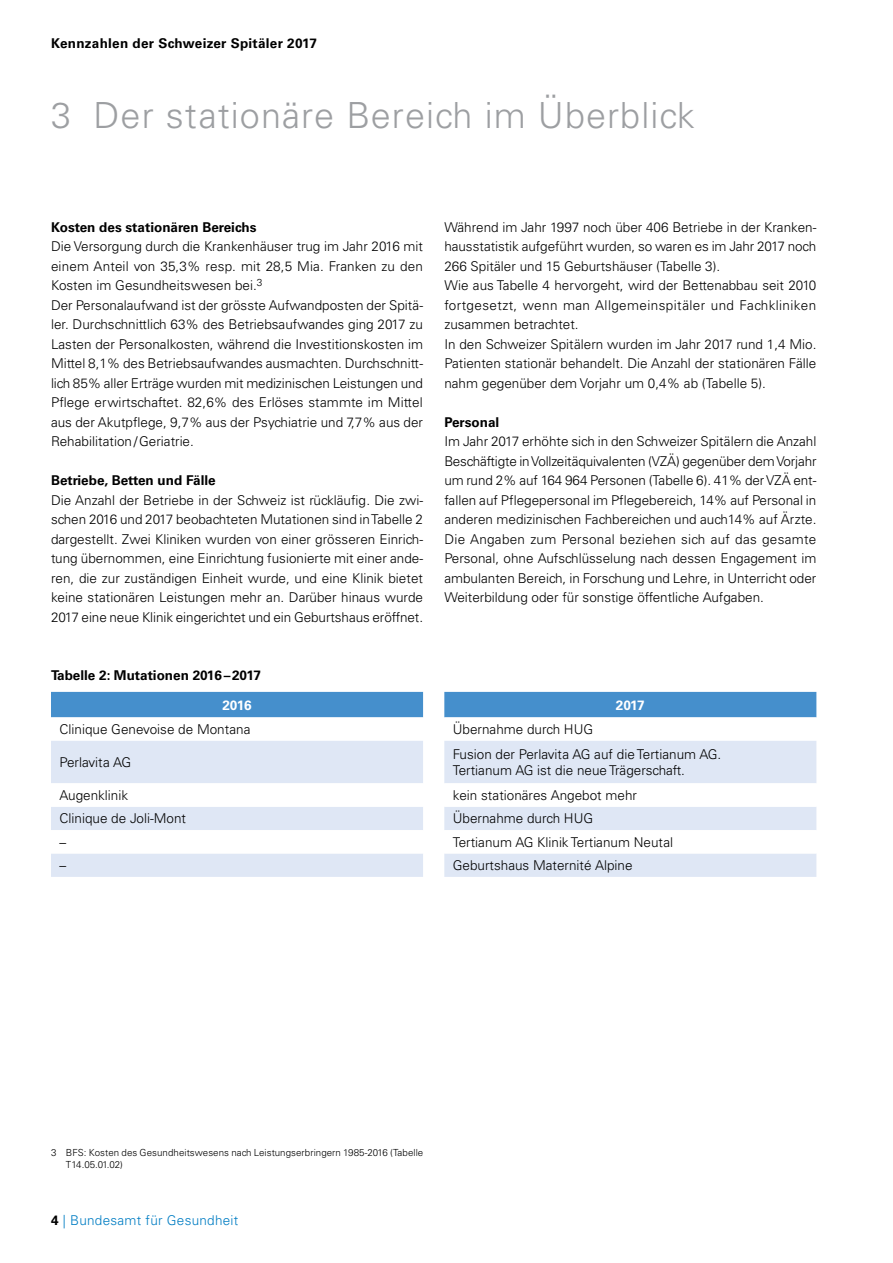
<style>
.page{position:relative;width:893px;height:1263px;background:#fff}
.page>*{position:absolute;margin:0;border:0;box-sizing:border-box;transform-origin:0 0}
.t1{font:300 36px "Univers LT Std";letter-spacing:.03em;color:#9d9fa2}
.t2{font:300 13.5px/19.5px "Univers LT Std";color:#000}
.t3{font:700 13.5px "Univers LT Std";color:#000}
.t4{font:700 13.5px "Univers LT Std";letter-spacing:.02em;color:#000}
.t5{font:300 13.5px "Univers LT Std";letter-spacing:.02em;color:#007dc3}
.t6{font:700 13.5px "Univers LT Std";letter-spacing:-.015em;color:#fff}
.t7{font:300 9.75px/11.2px "Univers LT Std";letter-spacing:.005em;color:#000}
.s1{font-weight:700;color:#000}
</style>
<div class="page">
<div style="left:51px;top:692px;width:765px;height:26px;background:#458fcc"></div>
<div style="left:51px;top:741px;width:765px;height:136px;background:#dfe7f5"></div>
<svg style="left:51px;top:783px;width:765px;height:70px"></svg>
<p class="t4" style="left:51px;top:35px;width:267px">Kennzahlen der Schweizer Spitäler 2017</p>
<h1 class="t1" style="left:51px;top:94px;width:645px">3 Der stationäre Bereich im Überblick</h1>
<p class="t3" style="left:51px;top:219px;width:207px">Kosten des stationären Bereichs</p>
<p class="t2" style="left:51px;top:237px;width:374px">Die Versorgung durch die Krankenhäuser trug im Jahr 2016 mit einem Anteil von 35,3% resp. mit 28,5 Mia. Franken zu den Kosten im Gesundheitswesen bei.<sup>3<br></sup>Der Personalaufwand ist der grösste Aufwandposten der Spitä&shy;ler. Durchschnittlich 63% des Betriebsaufwandes ging 2017 zu Lasten der Personalkosten, während die Investitionskosten im Mittel 8,1% des Betriebsaufwandes ausmachten. Durchschnitt&shy;lich 85% aller Erträge wurden mit medizinischen Leistungen und Pflege erwirtschaftet. 82,6% des Erlöses stammte im Mittel aus der Akutpflege, 9,7% aus der Psychiatrie und 7,7% aus der Rehabilitation/Geriatrie.</p>
<p class="t3" style="left:51px;top:472px;width:166px">Betriebe, Betten und Fälle</p>
<p class="t2" style="left:51px;top:490px;width:374px;text-align:justify">Die Anzahl der Betriebe in der Schweiz ist rückläufig. Die zwi&shy;schen 2016 und 2017 beobachteten Mutationen sind in Tabelle 2 dargestellt. Zwei Kliniken wurden von einer grösseren Einrich&shy;tung übernommen, eine Einrichtung fusionierte mit einer ande&shy;ren, die zur zuständigen Einheit wurde, und eine Klinik bietet keine stationären Leistungen mehr an. Darüber hinaus wurde 2017 eine neue Klinik eingerichtet und ein Geburtshaus eröffnet.</p>
<p class="t3" style="left:51px;top:667px;width:211px">Tabelle 2: Mutationen 2016–2017</p>
<p class="t2" style="left:444px;top:217px;width:374px">Während im Jahr 1997 noch über 406 Betriebe in der Kranken&shy;hausstatistik aufgeführt wurden, so waren es im Jahr 2017 noch 266 Spitäler und 15 Geburtshäuser (Tabelle 3).<br>Wie aus Tabelle 4 hervorgeht, wird der Bettenabbau seit 2010 fortgesetzt, wenn man Allgemeinspitäler und Fachkliniken zusammen betrachtet.<br>In den Schweizer Spitälern wurden im Jahr 2017 rund 1,4 Mio.<br>Patienten stationär behandelt. Die Anzahl der stationären Fälle nahm gegenüber dem Vorjahr um 0,4% ab (Tabelle 5).</p>
<p class="t3" style="left:444px;top:414px;width:56px">Personal</p>
<p class="t2" style="left:444px;top:431px;width:374px;text-align:justify">Im Jahr 2017 erhöhte sich in den Schweizer Spitälern die Anzahl Beschäftigte in Vollzeitäquivalenten (VZÄ) gegenüber dem Vorjahr um rund 2% auf 164 964 Personen (Tabelle 6). 41% der VZÄ ent&shy;fallen auf Pflegepersonal im Pflegebereich, 14% auf Personal in anderen medizinischen Fachbereichen und auch14% auf Ärzte.<br>Die Angaben zum Personal beziehen sich auf das gesamte Personal, ohne Aufschlüsselung nach dessen Engagement im ambulanten Bereich, in Forschung und Lehre, in Unterricht oder Weiterbildung oder für sonstige öffentliche Aufgaben.</p>
<p class="t6" style="left:222px;top:697px;width:31px">2016</p>
<p class="t6" style="left:616px;top:697px;width:30px">2017</p>
<p class="t2" style="left:60px;top:719px;width:193px">Clinique Genevoise de Montana</p>
<p class="t2" style="left:453px;top:719px;width:142px">Übernahme durch HUG</p>
<p class="t2" style="left:60px;top:752px;width:73px">Perlavita AG</p>
<p class="t2" style="left:453px;top:746px;width:270px;line-height:16.5px">Fusion der Perlavita AG auf die Tertianum AG.<br>Tertianum AG ist die neue Trägerschaft.</p>
<p class="t2" style="left:60px;top:785px;width:70px">Augenklinik</p>
<p class="t2" style="left:453px;top:785px;width:186px">kein stationäres Angebot mehr</p>
<p class="t2" style="left:60px;top:809px;width:128px">Clinique de Joli-Mont</p>
<p class="t2" style="left:453px;top:809px;width:142px">Übernahme durch HUG</p>
<p class="t2" style="left:60px;top:832px;width:8px">–</p>
<p class="t2" style="left:453px;top:832px;width:222px">Tertianum AG Klinik Tertianum Neutal</p>
<p class="t2" style="left:60px;top:855px;width:8px">–</p>
<p class="t2" style="left:453px;top:855px;width:181px">Geburtshaus Maternité Alpine</p>
<p class="t7" style="left:66px;top:1147px;width:359px;text-indent:-15px">3 BFS: Kosten des Gesundheitswesens nach Leistungserbringern 1985-2016 (Tabelle<br>T14.05.01.02)</p>
<p class="t5" style="left:51px;top:1212px;width:189px"><span class="s1">4</span> | Bundesamt für Gesundheit</p>
</div>
